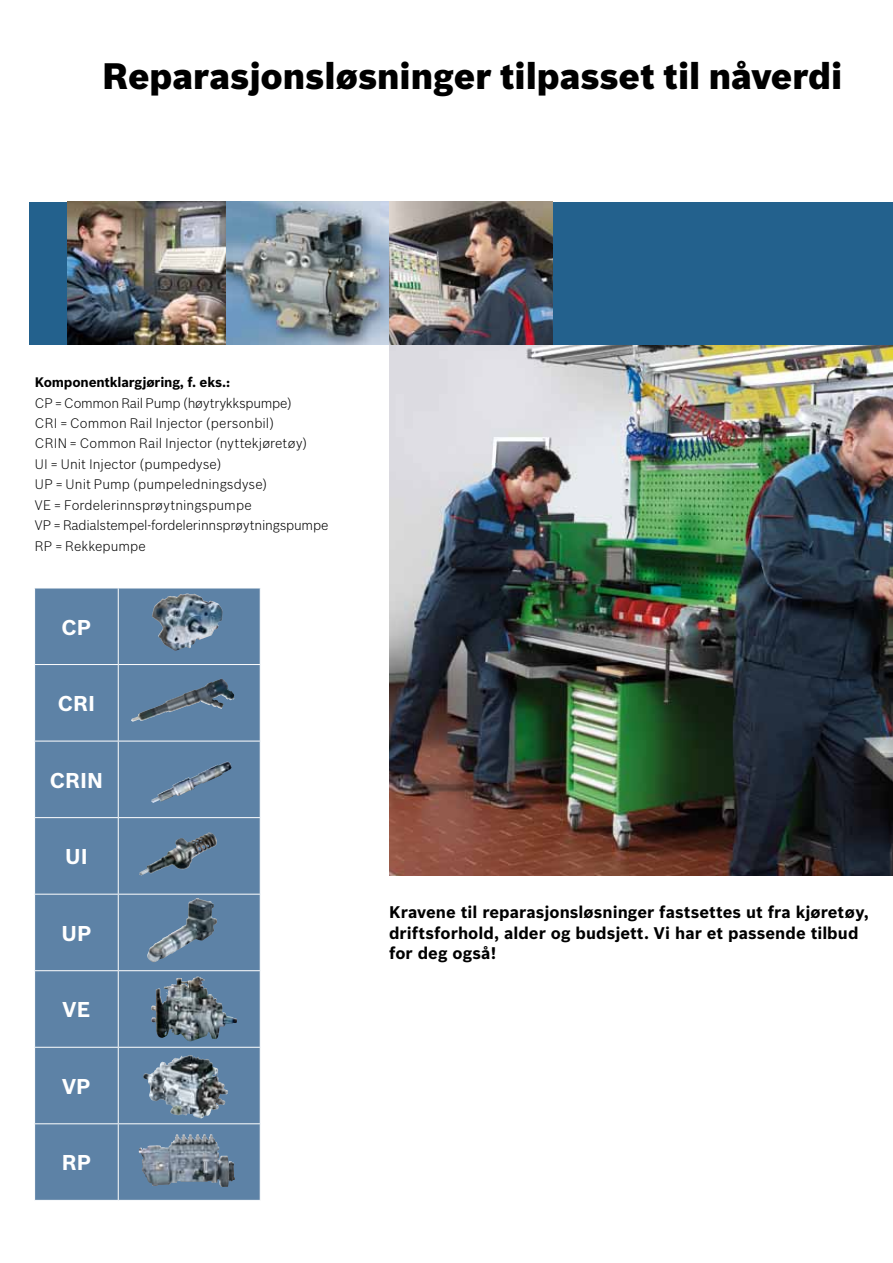
<style>
.page{position:relative;width:893px;height:1263px;background:#fff}
.page>*{position:absolute;margin:0;border:0;box-sizing:border-box;transform-origin:0 0}
.t1{font:900 36px "Bosch Sans";color:#000}
.t2{font:700 21px "Bosch Sans";color:#fff}
.t3{font:700 16.5px/20.4px "Bosch Sans";letter-spacing:.005em;color:#000}
.t4{font:300 13.5px/20.4px "Bosch Sans";letter-spacing:.005em;color:#000}
.t5{font:700 13.5px "Bosch Sans";letter-spacing:-.015em;color:#000}
</style>
<div class="page">
<img style="left:389px;top:344px;width:504px;height:531px">
<div style="left:29px;top:202px;width:864px;height:142px;background:#23618d"></div>
<img style="left:68px;top:202px;width:321px;height:142px">
<svg style="left:35px;top:589px;width:225px;height:611px;background:#5f82a4"></svg>
<hr style="left:118px;top:588px;width:1px;height:76px;background:#fff">
<hr style="left:34px;top:664px;width:84px;height:1px;background:#fff">
<hr style="left:118px;top:664px;width:143px;height:1px;background:#fff">
<hr style="left:118px;top:665px;width:1px;height:76px;background:#fff">
<hr style="left:34px;top:741px;width:84px;height:1px;background:#fff">
<hr style="left:118px;top:741px;width:143px;height:1px;background:#fff">
<hr style="left:118px;top:741px;width:1px;height:76px;background:#fff">
<hr style="left:34px;top:817px;width:84px;height:1px;background:#fff">
<hr style="left:118px;top:817px;width:143px;height:1px;background:#fff">
<hr style="left:118px;top:818px;width:1px;height:76px;background:#fff">
<hr style="left:34px;top:894px;width:84px;height:1px;background:#fff">
<hr style="left:118px;top:894px;width:143px;height:1px;background:#fff">
<hr style="left:118px;top:894px;width:1px;height:76px;background:#fff">
<hr style="left:34px;top:970px;width:84px;height:1px;background:#fff">
<hr style="left:118px;top:970px;width:143px;height:1px;background:#fff">
<hr style="left:118px;top:971px;width:1px;height:76px;background:#fff">
<hr style="left:34px;top:1047px;width:84px;height:1px;background:#fff">
<hr style="left:118px;top:1047px;width:143px;height:1px;background:#fff">
<hr style="left:118px;top:1048px;width:1px;height:75px;background:#fff">
<hr style="left:34px;top:1123px;width:84px;height:1px;background:#fff">
<hr style="left:118px;top:1123px;width:143px;height:1px;background:#fff">
<hr style="left:118px;top:1124px;width:1px;height:76px;background:#fff">
<img style="left:152px;top:594px;width:34px;height:30px">
<img style="left:131px;top:679px;width:91px;height:43px">
<img style="left:151px;top:761px;width:81px;height:42px">
<img style="left:139px;top:832px;width:79px;height:44px">
<img style="left:161px;top:898px;width:36px;height:42px">
<img style="left:151px;top:976px;width:47px;height:46px">
<img style="left:143px;top:1055px;width:82px;height:63px">
<img style="left:188px;top:1134px;width:22px;height:6px">
<img style="left:389px;top:202px;width:163px;height:142px">
<h1 class="t1" style="left:102px;top:54px;width:742px">Reparasjonsløsninger tilpasset til nåverdi</h1>
<p class="t5" style="left:35px;top:374px;width:197px">Komponentklargjøring, f. eks.:</p>
<p class="t4" style="left:35px;top:392px;width:295px">CP = Common Rail Pump (høytrykkspumpe)<br>CRI = Common Rail Injector (personbil)<br>CRIN = Common Rail Injector (nyttekjøretøy)<br>UI = Unit Injector (pumpedyse)<br>UP = Unit Pump (pumpeledningsdyse)<br>VE = Fordelerinnsprøytningspumpe<br>VP = Radialstempel-fordelerinnsprøytningspumpe RP = Rekkepumpe</p>
<h2 class="t2" style="left:62px;top:614px;width:31px">CP</h2>
<h2 class="t2" style="left:58px;top:690px;width:39px">CRI</h2>
<h2 class="t2" style="left:50px;top:767px;width:55px">CRIN</h2>
<h2 class="t2" style="left:65px;top:843px;width:24px">UI</h2>
<h2 class="t2" style="left:61px;top:920px;width:31px">UP</h2>
<h2 class="t2" style="left:63px;top:997px;width:29px">VE</h2>
<h2 class="t2" style="left:62px;top:1073px;width:30px">VP</h2>
<h2 class="t2" style="left:62px;top:1150px;width:31px">RP</h2>
<p class="t3" style="left:389px;top:902px;width:481px">Kravene til reparasjonsløsninger fastsettes ut fra kjøretøy, driftsforhold, alder og budsjett. Vi har et passende tilbud for deg også!</p>
</div>
